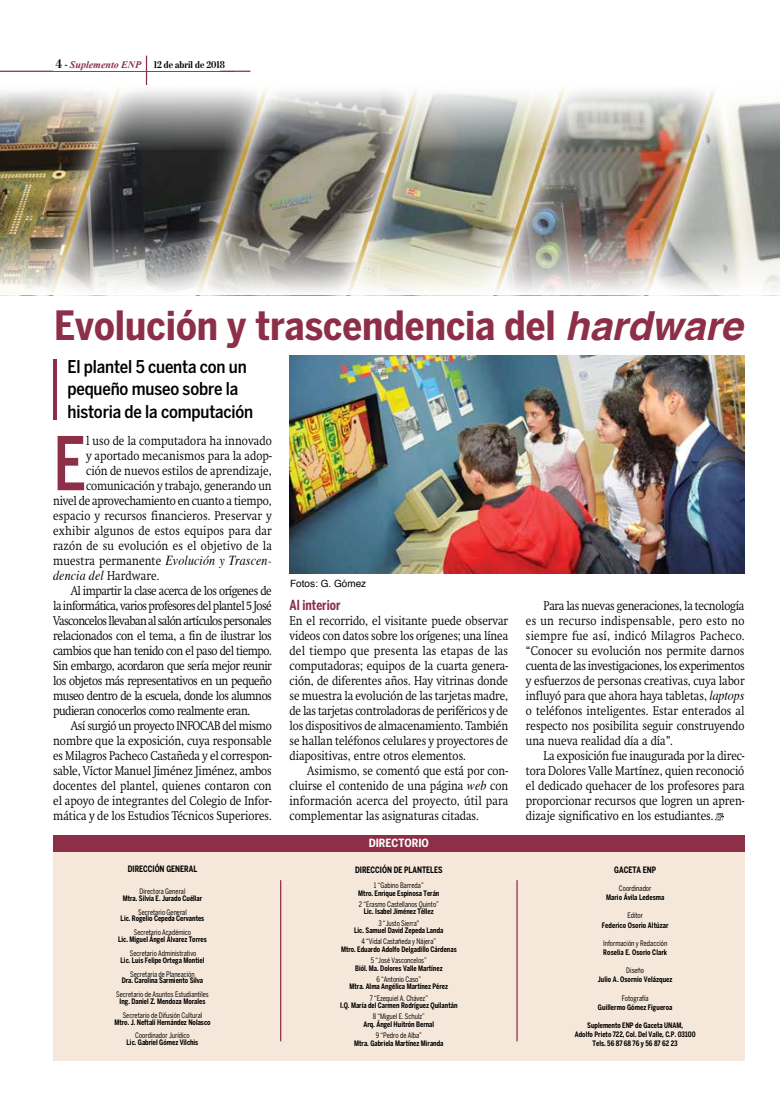
<style>
.page{position:relative;width:780px;height:1117px;background:#fff}
.page>*{position:absolute;margin:0;border:0;box-sizing:border-box;transform-origin:0 0}
.t1{font:500 73.25px "Benton Sans Cond";color:#8d2f48;scale:.87 1}
.t2{font:700 40px "Benton Sans Cond";color:#8d2f48}
.t3{font:500 17.5px/22.5px "Benton Sans Cond";letter-spacing:-.01em;color:#000}
.t4{font:italic 13.75px/15px "Times";letter-spacing:.01em;color:#000;scale:.87 1}
.t5{font:700 13.75px "Benton Sans Cond";color:#8d2f48;scale:.87 1}
.t6{font:300 12.5px/15px "Swift";color:#000;text-align:justify;scale:.87 1}
.t7{font:700 11.25px "Benton Sans Cond";color:#fff}
.t8{font:700 10px "Stilson";color:#000}
.t9{font:10px "Helvetica";color:#000}
.t10{font:700 9.38px "Swift";letter-spacing:-.005em;color:#000}
.t11{font:700 8.75px "Benton Sans Cond";color:#000;scale:.87 1}
.t12{font:700 7.5px/9.1px "Benton Sans Cond";color:#000;text-align:center;scale:.87 1}
.t13{font:7.5px "Benton Sans Cond";color:#000;scale:.87 1}
.s1{font-size:12.5px}
.s2{font-family:"Times New Roman";font-style:italic;color:#8d2f48}
.s3{font-family:"Benton Sans";font-weight:900;font-size:11.25px}
.s4{font-family:"Benton Sans";font-weight:900}
.s5{font-size:11.25px;color:#8d2f48}
.s6{font-family:"Helvetica";font-style:italic}
.s7{font-family:"Swift";font-weight:300;font-style:normal;font-size:12.5px}
.s8{font-family:"Times";font-weight:400;font-style:italic;font-size:13.75px}
</style>
<div class="page">
<hr style="left:0;top:71px;width:234px;height:1px;background:#8d2f48">
<div style="left:53px;top:851px;width:691px;height:209px;background:#f5e7d9"></div>
<div style="left:53px;top:835px;width:691px;height:16px;background:#8d2f48"></div>
<hr style="left:280px;top:879px;width:1px;height:162px;background:#8d2f48">
<hr style="left:516px;top:879px;width:1px;height:162px;background:#8d2f48">
<hr style="left:146px;top:56px;width:1px;height:30px;background:#8d2f48">
<hr style="left:220px;top:71px;width:30px;height:1px;background:#8d2f48">
<hr style="left:53px;top:360px;width:4px;height:60px;background:#8d2f48">
<svg style="left:714px;top:813px;width:10px;height:7px"></svg>
<img style="left:289px;top:355px;width:455px;height:218px">
<img style="left:0;top:150px;width:780px;height:81px">
<img style="left:0;top:88px;width:780px;height:62px">
<img style="left:0;top:231px;width:780px;height:62px">
<p class="t8" style="left:56px;top:58px;width:170px"><span class="s1">4</span> - <span class="s2">Suplemento ENP</span> 12 de abril de 2018</p>
<p class="t10" style="left:53px;top:59px;width:186px"><span class="s3">4</span> <span class="s4">•</span> <span class="s5">GACETA ENP</span> 31 de julio de 2017</p>
<h2 class="t2" style="left:54px;top:302px;width:690px">Evolución y trascendencia del <span class="s6">hardware</span></h2>
<h3 class="t3" style="left:67px;top:355px;width:187px">El plantel 5 cuenta con un pequeño museo sobre la historia de la computación</h3>
<p class="t6" style="left:53px;top:433px;width:253px;text-align:right">l uso de la computadora ha innovado<br>y aportado mecanismos para la adop-<br>ción de nuevos estilos de aprendizaje, comunicación y trabajo, generando un<br>nivel de aprovechamiento en cuanto a tiempo, espacio y recursos financieros. Preservar y exhibir algunos de estos equipos para dar razón de su evolución es el objetivo de la</p>
<p class="t4" style="left:53px;top:552px;width:253px"><span class="s7">muestra permanente</span> Evolución y Trascen&shy;dencia del <span class="s7">Hardware.</span></p>
<p class="t6" style="left:53px;top:583px;width:253px;text-indent:18px">Al impartir la clase acerca de los orígenes de la informática, varios profesores del plantel 5 José Vasconcelos llevaban al salón artículos personales relacionados con el tema, a fin de ilustrar los cambios que han tenido con el paso del tiempo.<br>Sin embargo, acordaron que sería mejor reunir los objetos más representativos en un pequeño museo dentro de la escuela, donde los alumnos pudieran conocerlos como realmente eran.</p>
<p class="t6" style="left:53px;top:718px;width:253px;text-indent:18px">Así surgió un proyecto INFOCAB del mismo nombre que la exposición, cuya responsable es Milagros Pacheco Castañeda y el correspon&shy;sable, Víctor Manuel Jiménez Jiménez, ambos docentes del plantel, quienes contaron con el apoyo de integrantes del Colegio de Infor&shy;mática y de los Estudios Técnicos Superiores.</p>
<h1 class="t1" style="left:53px;top:420px;width:39px">E</h1>
<p class="t11" style="left:128px;top:863px;width:81px">DIRECCIÓN GENERAL</p>
<p class="t13" style="left:139px;top:886px;width:54px">Directora General</p>
<p class="t12" style="left:123px;top:893px;width:93px">Mtra. Silvia E. Jurado Cuéllar</p>
<p class="t13" style="left:138px;top:907px;width:57px">Secretario General</p>
<p class="t12" style="left:121px;top:913px;width:98px">Lic. Rogelio Cepeda Cervantes</p>
<p class="t13" style="left:134px;top:927px;width:67px">Secretario Académico</p>
<p class="t12" style="left:118px;top:934px;width:103px">Lic. Miguel Ángel Álvarez Torres</p>
<p class="t13" style="left:130px;top:948px;width:78px">Secretario Administrativo</p>
<p class="t12" style="left:121px;top:955px;width:98px">Lic. Luis Felipe Ortega Montiel</p>
<p class="t13" style="left:130px;top:969px;width:76px">Secretaria de Planeación</p>
<p class="t12" style="left:122px;top:975px;width:95px">Dra. Carolina Sarmiento Silva</p>
<p class="t13" style="left:116px;top:989px;width:108px">Secretario de Asuntos Estudiantiles</p>
<p class="t12" style="left:120px;top:996px;width:100px">Ing. Daniel Z. Mendoza Morales</p>
<p class="t13" style="left:123px;top:1010px;width:93px">Secretario de Difusión Cultural</p>
<p class="t12" style="left:114px;top:1017px;width:112px">Mtro. J. Neftalí Hernández Nolasco</p>
<p class="t13" style="left:135px;top:1031px;width:64px">Coordinador Jurídico</p>
<p class="t12" style="left:127px;top:1037px;width:84px">Lic. Gabriel Gómez Vilchis</p>
<p class="t9" style="left:290px;top:575px;width:78px">Fotos: G. Gómez</p>
<p class="t5" style="left:289px;top:597px;width:60px">Al interior</p>
<p class="t6" style="left:289px;top:613px;width:253px">En el recorrido, el visitante puede observar videos con datos sobre los orígenes; una línea del tiempo que presenta las etapas de las computadoras; equipos de la cuarta genera&shy;ción, de diferentes años. Hay vitrinas donde se muestra la evolución de las tarjetas madre, de las tarjetas controladoras de periféricos y de los dispositivos de almacenamiento. También se hallan teléfonos celulares y proyectores de diapositivas, entre otros elementos.</p>
<p class="t6" style="left:289px;top:763px;width:253px;text-indent:18px">Asimismo, se comentó que está por con&shy;cluirse el contenido de una página <span class="s8">web</span> con información acerca del proyecto, útil para complementar las asignaturas citadas.</p>
<p class="t7" style="left:369px;top:836px;width:62px">DIRECTORIO</p>
<p class="t11" style="left:355px;top:864px;width:102px">DIRECCIÓN DE PLANTELES</p>
<p class="t13" style="left:374px;top:880px;width:59px">1 “Gabino Barreda”</p>
<p class="t12" style="left:358px;top:887px;width:95px">Mtro. Enrique Espinosa Terán</p>
<p class="t13" style="left:359px;top:899px;width:94px">2 “Erasmo Castellanos Quinto”</p>
<p class="t12" style="left:364px;top:906px;width:82px">Lic. Isabel Jiménez Téllez</p>
<p class="t13" style="left:378px;top:918px;width:49px">3 “Justo Sierra"</p>
<p class="t12" style="left:354px;top:925px;width:104px">Lic. Samuel David Zepeda Landa</p>
<p class="t13" style="left:361px;top:936px;width:87px">4 “Vidal Castañeda y Nájera”</p>
<p class="t12" style="left:341px;top:944px;width:134px">Mtro. Eduardo Adolfo Delgadillo Cárdenas</p>
<p class="t13" style="left:371px;top:955px;width:66px">5 “José Vasconcelos”</p>
<p class="t12" style="left:355px;top:962px;width:102px">Biól. Ma. Dolores Valle Martínez</p>
<p class="t13" style="left:376px;top:974px;width:53px">6 “Antonio Caso”</p>
<p class="t12" style="left:349px;top:981px;width:115px">Mtra. Alma Angélica Martínez Pérez</p>
<p class="t13" style="left:369px;top:993px;width:69px">7 “Ezequiel A. Chávez”</p>
<p class="t12" style="left:340px;top:1000px;width:136px">I.Q. María del Carmen Rodríguez Quilantán</p>
<p class="t13" style="left:373px;top:1011px;width:62px">8 “Miguel E. Schulz”</p>
<p class="t12" style="left:363px;top:1019px;width:83px">Arq. Ángel Huitrón Bernal</p>
<p class="t13" style="left:376px;top:1030px;width:55px">9 “Pedro de Alba”</p>
<p class="t12" style="left:354px;top:1037px;width:104px">Mtra. Gabriela Martínez Miranda</p>
<p class="t6" style="left:526px;top:598px;width:253px;text-indent:18px">Para las nuevas generaciones, la tecnología es un recurso indispensable, pero esto no siempre fue así, indicó Milagros Pacheco. “Conocer su evolución nos permite darnos cuenta de las investigaciones, los experimentos y esfuerzos de personas creativas, cuya labor influyó para que ahora haya tabletas, <span class="s8">laptops </span>o teléfonos inteligentes. Estar enterados al respecto nos posibilita seguir construyendo una nueva realidad día a día”.</p>
<p class="t6" style="left:526px;top:748px;width:253px;text-indent:18px">La exposición fue inaugurada por la direc&shy;tora Dolores Valle Martínez, quien reconoció el dedicado quehacer de los profesores para proporcionar recursos que logren un apren&shy;dizaje significativo en los estudiantes.</p>
<p class="t11" style="left:614px;top:864px;width:50px">GACETA ENP</p>
<p class="t13" style="left:619px;top:883px;width:39px">Coordinador</p>
<p class="t12" style="left:606px;top:892px;width:69px">Mario Ávila Ledesma</p>
<p class="t13" style="left:627px;top:911px;width:20px">Editor</p>
<p class="t12" style="left:602px;top:920px;width:78px">Federico Osorio Altúzar</p>
<p class="t13" style="left:603px;top:938px;width:75px">Información y Redacción</p>
<p class="t12" style="left:603px;top:947px;width:75px">Roselia E. Osorio Clark</p>
<p class="t13" style="left:626px;top:965px;width:22px">Diseño</p>
<p class="t12" style="left:598px;top:974px;width:87px">Julio A. Osornio Velázquez</p>
<p class="t13" style="left:621px;top:993px;width:32px">Fotografía</p>
<p class="t12" style="left:598px;top:1002px;width:87px">Guillermo Gómez Figueroa</p>
<p class="t12" style="left:574px;top:1020px;width:140px">Suplemento ENP de Gaceta UNAM,<br>Adolfo Prieto 722, Col. Del Valle, C.P. 03100<br>Tels. 56 87 68 76 y 56 87 62 23</p>
</div>
